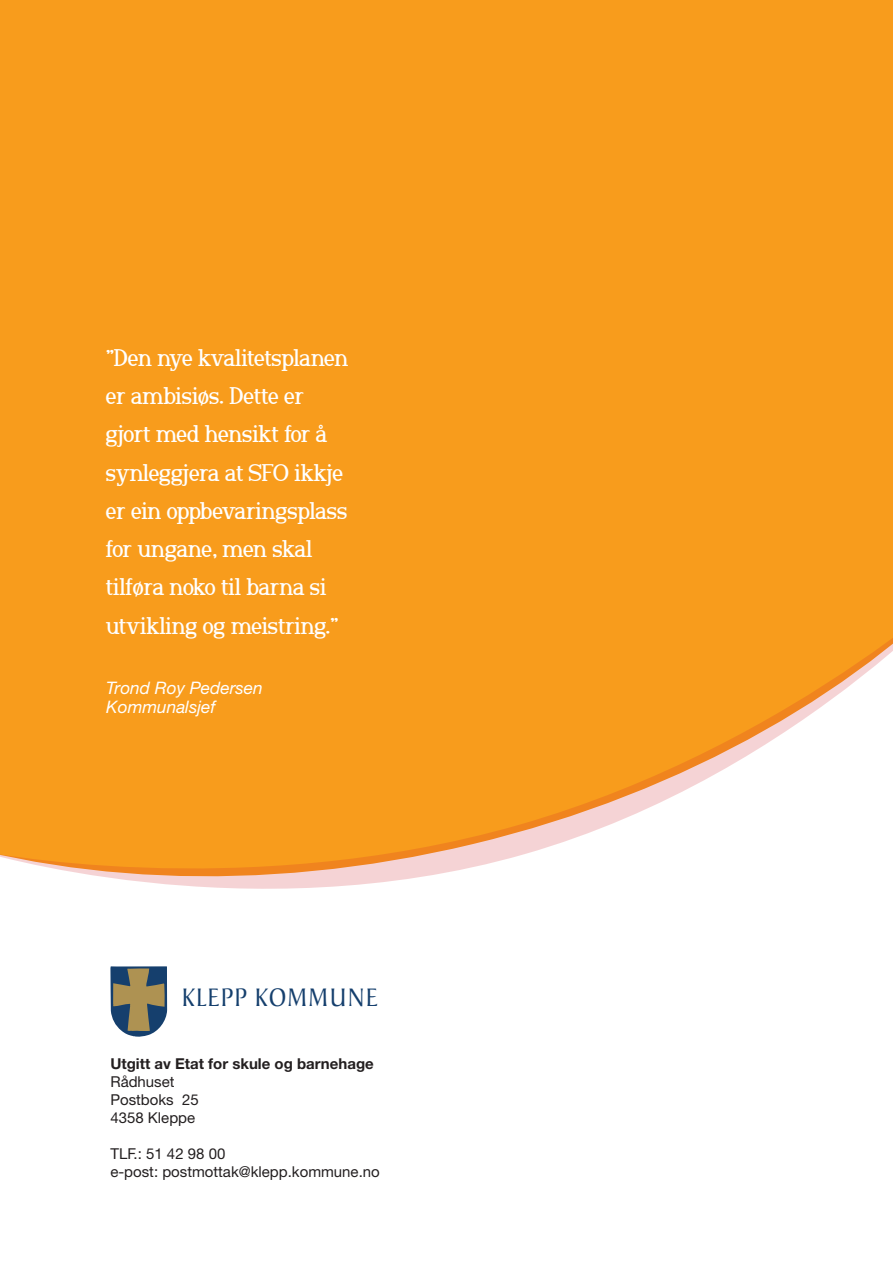
<style>
.page{position:relative;width:893px;height:1263px;background:#fff}
.page>*{position:absolute;margin:0;border:0;box-sizing:border-box;transform-origin:0 0}
.t1{font:26.85px "Cygnet";color:#153f6d;scale:.9 1}
.t2{font:24.6px/38.2px "Tinu Road";letter-spacing:-.005em;color:#fff}
.t3{font:italic 17.25px/19px "Helvetica Neue";color:#fff}
.t4{font:15px/18px "Helvetica Neue";color:#231f20}
.t5{font:700 15px "Helvetica Neue";color:#231f20}
</style>
<div class="page">
<div style="left:0;top:0;width:893px;height:560px;background:#f89c1c"></div>
<svg style="left:0;top:560px;width:893px;height:329px;fill:#f89c1c"></svg>
<svg style="left:110px;top:966px;width:57px;height:71px;background:#747970"></svg>
<p class="t2" style="left:106px;top:338px;width:244px">”Den nye kvalitetsplanen er ambisiøs. Dette er gjort med hensikt for å synleggjera at SFO ikkje er ein oppbevaringsplass for ungane, men skal tilføra noko til barna si utvikling og meistring.”</p>
<p class="t3" style="left:106px;top:678px;width:158px">Trond Roy Pedersen<br>Kommunalsjef</p>
<p class="t1" style="left:181px;top:985px;width:221px">KLEPP KOMMUNE</p>
<p class="t5" style="left:110px;top:1054px;width:265px">Utgitt av Etat for skule og barnehage</p>
<p class="t4" style="left:110px;top:1073px;width:90px">Rådhuset<br>Postboks 25<br>4358 Kleppe</p>
<p class="t4" style="left:110px;top:1145px;width:271px">TLF.: 51 42 98 00<br>e-post: postmottak@klepp.kommune.no</p>
</div>
